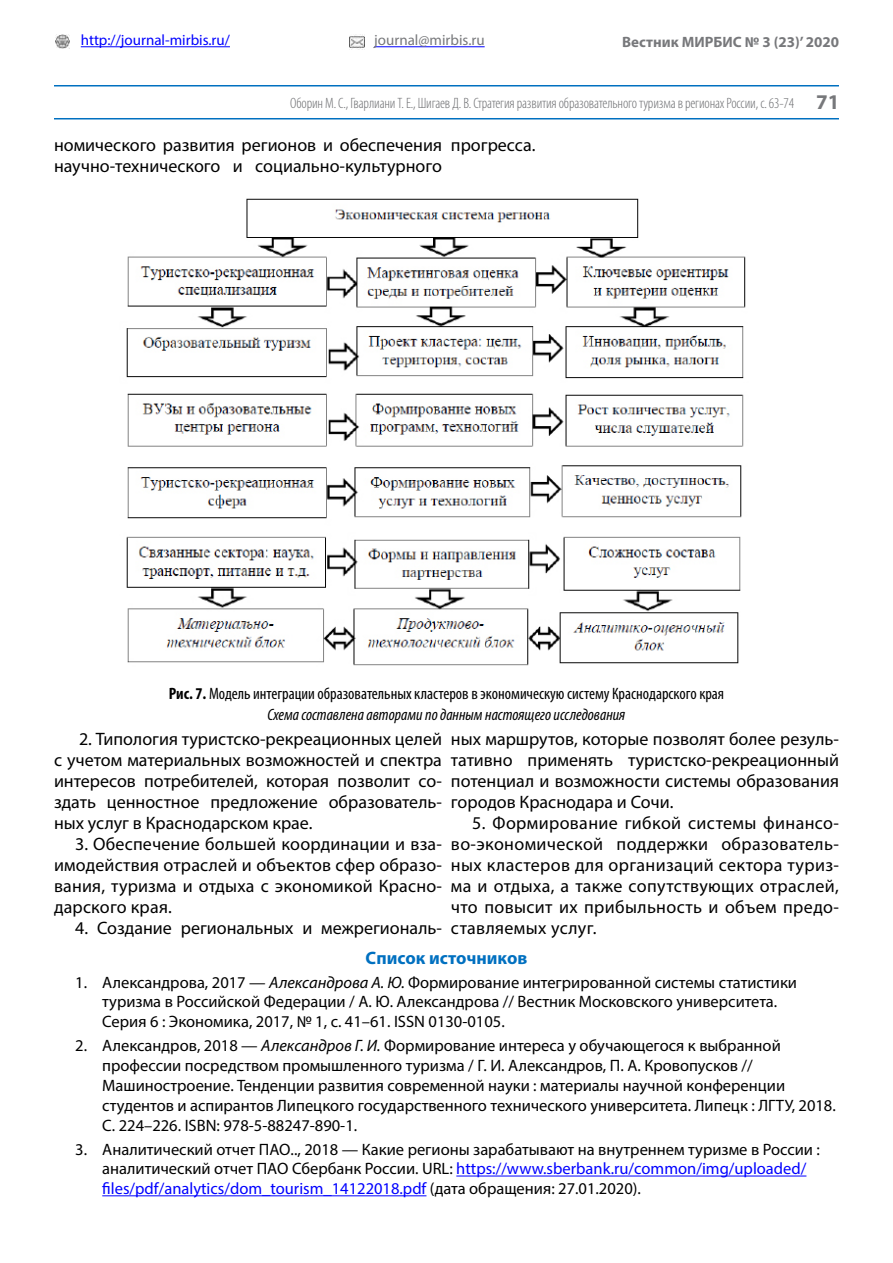
<style>
.page{position:relative;width:893px;height:1263px;background:#fff}
.page>*{position:absolute;margin:0;border:0;box-sizing:border-box;transform-origin:0 0}
.t1{font:18px/21px "Myriad Pro";color:#000;text-align:justify}
.t2{font:700 18px "Myriad Pro";color:#0070c0}
.t3{font:16.5px/19.8px "Myriad Pro";color:#000}
.t4{font:condensed 16.5px/21px "Myriad Pro";color:#000;text-align:center}
.t5{font:300 condensed 15px "Myriad Pro";letter-spacing:-.01em;color:#6d6e71}
.t6{font:15px "Myriad Pro";color:#00f}
.t7{font:700 15px "Myriad Pro";color:#77787b}
.t8{font:15px "Myriad Pro";color:#77787b}
.s1{font-weight:700;font-stretch:normal;font-size:21px;color:#77787b}
.s2{font-weight:700}
.s3{font-style:italic}
.s4{color:#00f}
</style>
<div class="page">
<hr style="left:54px;top:118px;width:785px;height:1px;background:#0070c0">
<img style="left:55px;top:34px;width:15px;height:15px">
<img style="left:349px;top:34px;width:16px;height:15px">
<hr style="left:81px;top:46px;width:149px;height:1px;background:#00f">
<hr style="left:374px;top:46px;width:111px;height:1px;background:#00f">
<hr style="left:54px;top:85px;width:785px;height:1px;background:#0070c0">
<hr style="left:456px;top:1175px;width:350px;height:1px;background:#00f">
<hr style="left:102px;top:1195px;width:324px;height:1px;background:#00f">
<img style="left:126px;top:198px;width:620px;height:468px">
<p class="t6" style="left:81px;top:31px;width:151px">http://journal-mirbis.ru/</p>
<p class="t8" style="left:374px;top:31px;width:112px">journal@mirbis.ru</p>
<p class="t7" style="left:622px;top:32px;width:218px">Вестник МИРБИС № 3 (23)’ 2020</p>
<p class="t5" style="left:290px;top:94px;width:551px">Оборин М. С., Гварлиани Т. Е., Шигаев Д. В. Стратегия развития образовательного туризма в регионах России, c. 63-74 <span class="s1">71</span></p>
<p class="t1" style="left:54px;top:135px;width:389px">номического развития регионов и обеспечения научно-технического и социально-культурного</p>
<p class="t1" style="left:451px;top:135px;width:86px">прогресса.</p>
<p class="t4" style="left:169px;top:683px;width:557px"><span class="s2">Рис. 7.</span> Модель интеграции образовательных кластеров в экономическую систему Краснодарского края<br><span class="s3">Схема составлена авторами по данным настоящего исследования</span></p>
<p class="t1" style="left:54px;top:728px;width:389px;text-indent:25px">2. Типология туристско-рекреационных целей с учетом материальных возможностей и спектра интересов потребителей, которая позволит со&shy;здать ценностное предложение образователь&shy;ных услуг в Краснодарском крае.</p>
<p class="t1" style="left:54px;top:833px;width:389px;text-indent:21px">3. Обеспечение большей координации и вза&shy;имодействия отраслей и объектов сфер образо&shy;вания, туризма и отдыха с экономикой Красно&shy;дарского края.</p>
<p class="t1" style="left:75px;top:917px;width:368px">4. Создание региональных и межрегиональ-</p>
<p class="t1" style="left:451px;top:728px;width:389px">ных маршрутов, которые позволят более резуль&shy;тативно применять туристско-рекреационный потенциал и возможности системы образования городов Краснодара и Сочи.</p>
<p class="t1" style="left:451px;top:812px;width:389px;text-indent:21px">5. Формирование гибкой системы финансо&shy;во-экономической поддержки образователь&shy;ных кластеров для организаций сектора туриз&shy;ма и отдыха, а также сопутствующих отраслей, что повысит их прибыльность и объем предо&shy;ставляемых услуг.</p>
<p class="t2" style="left:366px;top:946px;width:163px">Список источников</p>
<p class="t3" style="left:102px;top:972px;width:696px;text-indent:-27px">1. Александрова, 2017 — <span class="s3">Александрова А. Ю.</span> Формирование интегрированной системы статистики туризма в Российской Федерации / А. Ю. Александрова // Вестник Московского университета.<br>Серия 6 : Экономика, 2017, № 1, с. 41–61. ISSN 0130-0105.</p>
<p class="t3" style="left:102px;top:1035px;width:735px;text-indent:-27px">2. Александров, 2018 — <span class="s3">Александров Г. И.</span> Формирование интереса у обучающегося к выбранной профессии посредством промышленного туризма / Г. И. Александров, П. А. Кровопусков // Машиностроение. Тенденции развития современной науки : материалы научной конференции студентов и аспирантов Липецкого государственного технического университета. Липецк : ЛГТУ, 2018.<br>С. 224–226. ISBN: 978-5-88247-890-1.</p>
<p class="t3" style="left:102px;top:1139px;width:719px;text-indent:-27px">3. Аналитический отчет ПАО.., 2018 — Какие регионы зарабатывают на внутреннем туризме в России : аналитический отчет ПАО Сбербанк России. URL: <span class="s4">https://www.sberbank.ru/common/img/uploaded/ files/pdf/analytics/dom_tourism_14122018.pdf</span> (дата обращения: 27.01.2020).</p>
</div>
